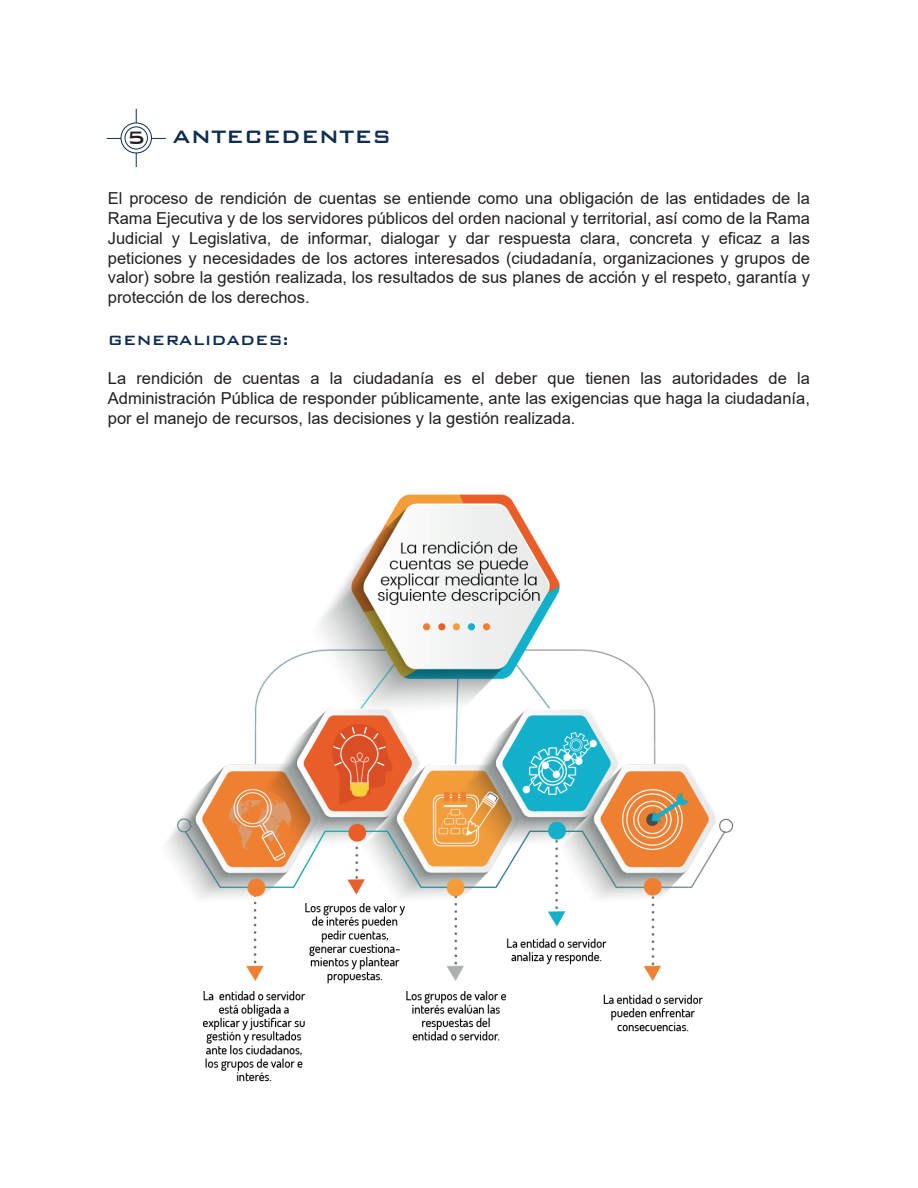
<style>
.page{position:relative;width:918px;height:1188px;background:#fff}
.page>*{position:absolute;margin:0;border:0;box-sizing:border-box;transform-origin:0 0}
.t1{font:500 24px "Bank Gothic BT";color:#0f2d51}
.t2{font:500 18px "Bank Gothic BT";color:#0f2d51}
.t3{font:16.5px/19.8px "Arial";color:#231f20;text-align:justify}
.s1{color:#231f20}
</style>
<div class="page">
<div style="left:121px;top:123px;width:31px;height:30px;border:1px solid #0f2d51;border-radius:50%"></div>
<div style="left:125px;top:127px;width:23px;height:22px;border:1px solid #0f2d51;border-radius:50%"></div>
<svg style="left:136px;top:109px;width:1px;height:14px"></svg>
<svg style="left:136px;top:153px;width:1px;height:14px"></svg>
<svg style="left:107px;top:138px;width:14px;height:1px"></svg>
<svg style="left:151px;top:138px;width:15px;height:1px"></svg>
<img style="left:167px;top:494px;width:566px;height:588px">
<h1 class="t1" style="left:127px;top:123px;width:266px"><span class="s1">5</span> ANTECEDENTES</h1>
<p class="t3" style="left:108px;top:188px;width:704px">El proceso de rendición de cuentas se entiende como una obligación de las entidades de la Rama Ejecutiva y de los servidores públicos del orden nacional y territorial, así como de la Rama Judicial y Legislativa, de informar, dialogar y dar respuesta clara, concreta y eficaz a las peticiones y necesidades de los actores interesados (ciudadanía, organizaciones y grupos de valor) sobre la gestión realizada, los resultados de sus planes de acción y el respeto, garantía y protección de los derechos.</p>
<p class="t2" style="left:108px;top:330px;width:183px">GENERALIDADES:</p>
<p class="t3" style="left:108px;top:368px;width:704px">La rendición de cuentas a la ciudadanía es el deber que tienen las autoridades de la Administración Pública de responder públicamente, ante las exigencias que haga la ciudadanía, por el manejo de recursos, las decisiones y la gestión realizada.</p>
</div>
